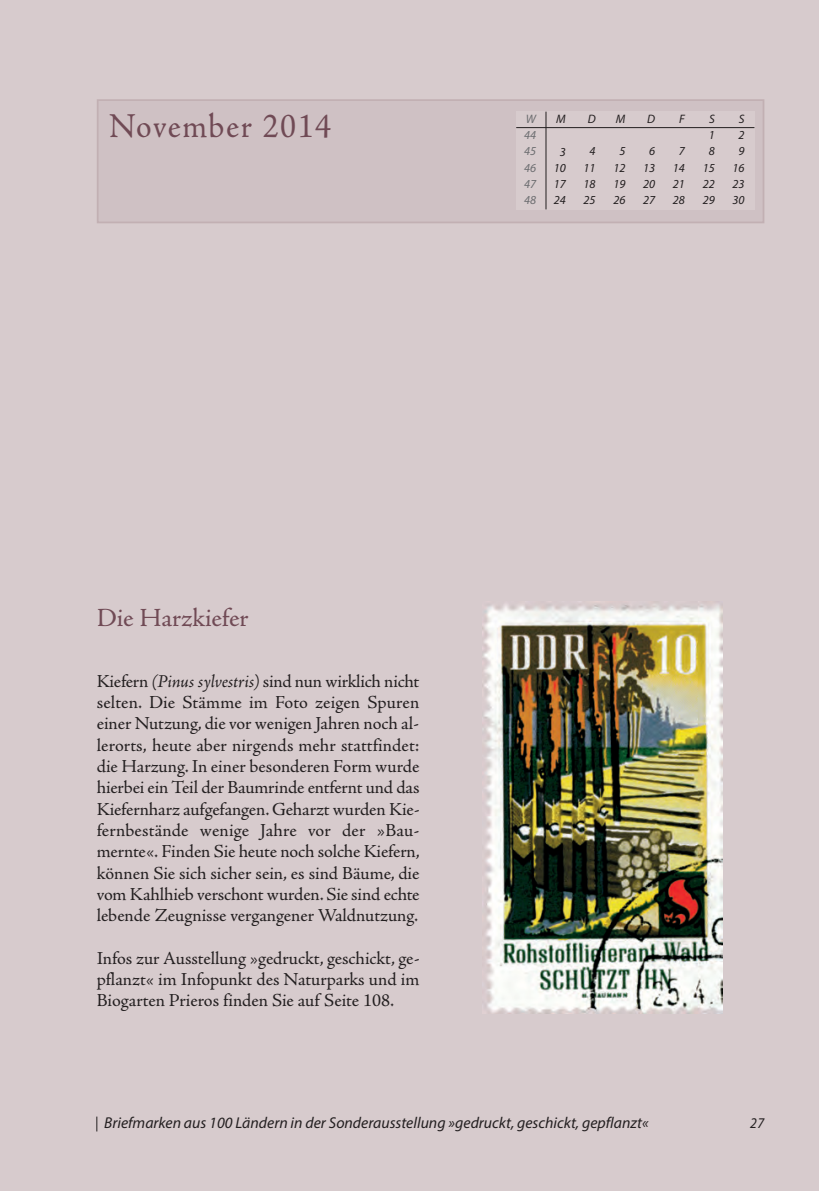
<style>
.page{position:relative;width:819px;height:1191px;background:#d7cbcd}
.page>*{position:absolute;margin:0;border:0;box-sizing:border-box;transform-origin:0 0}
.t1{font:35px "Adobe Jenson Pro";letter-spacing:.05em;color:#704a55;scale:.93 1}
.t2{font:26.25px "Adobe Jenson Pro";color:#704a55}
.t3{font:18.38px/21.3px "Adobe Jenson Pro";color:#231f20;text-align:justify}
.t4{font:italic 15.75px "Myriad Pro";color:#231f20}
.t5{font:italic 14.88px "Myriad Pro";color:#231f20;scale:.93 1}
.t6{font:italic 12.25px "Myriad Pro";color:#231f20}
.t7{font:italic 12.25px "Myriad Pro";color:#6c6d70}
.s1{font-style:italic}
</style>
<div class="page">
<div style="left:98px;top:101px;width:664px;height:120px;background:#cfc1c4"></div>
<div style="left:97px;top:99px;width:667px;height:124px;border:2px solid #c2b0b3"></div>
<img style="left:482px;top:601px;width:240px;height:412px">
<svg style="left:96px;top:1116px;width:1px;height:15px"></svg>
<div style="left:516px;top:112px;width:30px;height:16px;background:#d7cbcd"></div>
<div style="left:546px;top:112px;width:29px;height:16px;background:#d7cbcd"></div>
<div style="left:575px;top:112px;width:30px;height:16px;background:#d7cbcd"></div>
<div style="left:605px;top:112px;width:30px;height:16px;background:#d7cbcd"></div>
<div style="left:635px;top:112px;width:30px;height:16px;background:#d7cbcd"></div>
<div style="left:665px;top:112px;width:29px;height:16px;background:#d7cbcd"></div>
<div style="left:694px;top:112px;width:30px;height:16px;background:#d7cbcd"></div>
<div style="left:724px;top:112px;width:30px;height:16px;background:#d7cbcd"></div>
<div style="left:516px;top:128px;width:30px;height:16px;background:#d7cbcd"></div>
<div style="left:546px;top:128px;width:29px;height:16px;background:#d7cbcd"></div>
<div style="left:575px;top:128px;width:30px;height:16px;background:#d7cbcd"></div>
<div style="left:605px;top:128px;width:30px;height:16px;background:#d7cbcd"></div>
<div style="left:635px;top:128px;width:30px;height:16px;background:#d7cbcd"></div>
<div style="left:665px;top:128px;width:29px;height:16px;background:#d7cbcd"></div>
<div style="left:694px;top:128px;width:30px;height:16px;background:#d7cbcd"></div>
<div style="left:724px;top:128px;width:30px;height:16px;background:#d7cbcd"></div>
<div style="left:516px;top:144px;width:30px;height:16px;background:#d7cbcd"></div>
<div style="left:546px;top:144px;width:29px;height:16px;background:#d7cbcd"></div>
<div style="left:575px;top:144px;width:30px;height:16px;background:#d7cbcd"></div>
<div style="left:605px;top:144px;width:30px;height:16px;background:#d7cbcd"></div>
<div style="left:635px;top:144px;width:30px;height:16px;background:#d7cbcd"></div>
<div style="left:665px;top:144px;width:29px;height:16px;background:#d7cbcd"></div>
<div style="left:694px;top:144px;width:30px;height:16px;background:#d7cbcd"></div>
<div style="left:724px;top:144px;width:30px;height:16px;background:#d7cbcd"></div>
<div style="left:516px;top:160px;width:30px;height:17px;background:#d7cbcd"></div>
<div style="left:546px;top:160px;width:29px;height:17px;background:#d7cbcd"></div>
<div style="left:575px;top:160px;width:30px;height:17px;background:#d7cbcd"></div>
<div style="left:605px;top:160px;width:30px;height:17px;background:#d7cbcd"></div>
<div style="left:635px;top:160px;width:30px;height:17px;background:#d7cbcd"></div>
<div style="left:665px;top:160px;width:29px;height:17px;background:#d7cbcd"></div>
<div style="left:694px;top:160px;width:30px;height:17px;background:#d7cbcd"></div>
<div style="left:724px;top:160px;width:30px;height:17px;background:#d7cbcd"></div>
<div style="left:516px;top:177px;width:30px;height:16px;background:#d7cbcd"></div>
<div style="left:546px;top:177px;width:29px;height:16px;background:#d7cbcd"></div>
<div style="left:575px;top:177px;width:30px;height:16px;background:#d7cbcd"></div>
<div style="left:605px;top:177px;width:30px;height:16px;background:#d7cbcd"></div>
<div style="left:635px;top:177px;width:30px;height:16px;background:#d7cbcd"></div>
<div style="left:665px;top:177px;width:29px;height:16px;background:#d7cbcd"></div>
<div style="left:694px;top:177px;width:30px;height:16px;background:#d7cbcd"></div>
<div style="left:724px;top:177px;width:30px;height:16px;background:#d7cbcd"></div>
<div style="left:516px;top:193px;width:30px;height:16px;background:#d7cbcd"></div>
<div style="left:546px;top:193px;width:29px;height:16px;background:#d7cbcd"></div>
<div style="left:575px;top:193px;width:30px;height:16px;background:#d7cbcd"></div>
<div style="left:605px;top:193px;width:30px;height:16px;background:#d7cbcd"></div>
<div style="left:635px;top:193px;width:30px;height:16px;background:#d7cbcd"></div>
<div style="left:665px;top:193px;width:29px;height:16px;background:#d7cbcd"></div>
<div style="left:694px;top:193px;width:30px;height:16px;background:#d7cbcd"></div>
<div style="left:724px;top:193px;width:30px;height:16px;background:#d7cbcd"></div>
<hr style="left:545px;top:112px;width:1px;height:97px;background:#231f20">
<hr style="left:516px;top:127px;width:238px;height:1px;background:#231f20">
<h1 class="t1" style="left:109px;top:112px;width:240px">November 2014</h1>
<p class="t7" style="left:526px;top:114px;width:12px">W</p>
<p class="t6" style="left:556px;top:114px;width:11px">M</p>
<p class="t6" style="left:587px;top:114px;width:9px">D</p>
<p class="t6" style="left:615px;top:114px;width:11px">M</p>
<p class="t6" style="left:647px;top:114px;width:9px">D</p>
<p class="t6" style="left:679px;top:114px;width:7px">F</p>
<p class="t6" style="left:709px;top:114px;width:7px">S</p>
<p class="t6" style="left:738px;top:114px;width:7px">S</p>
<p class="t7" style="left:524px;top:130px;width:14px">44</p>
<p class="t6" style="left:708px;top:130px;width:8px">1</p>
<p class="t6" style="left:738px;top:130px;width:8px">2</p>
<p class="t7" style="left:524px;top:147px;width:14px">45</p>
<p class="t6" style="left:559px;top:147px;width:8px">3</p>
<p class="t6" style="left:589px;top:147px;width:8px">4</p>
<p class="t6" style="left:619px;top:147px;width:8px">5</p>
<p class="t6" style="left:649px;top:147px;width:8px">6</p>
<p class="t6" style="left:679px;top:147px;width:8px">7</p>
<p class="t6" style="left:708px;top:147px;width:8px">8</p>
<p class="t6" style="left:738px;top:147px;width:8px">9</p>
<p class="t7" style="left:524px;top:163px;width:14px">46</p>
<p class="t6" style="left:553px;top:163px;width:14px">10</p>
<p class="t6" style="left:583px;top:163px;width:14px">11</p>
<p class="t6" style="left:613px;top:163px;width:14px">12</p>
<p class="t6" style="left:643px;top:163px;width:14px">13</p>
<p class="t6" style="left:673px;top:163px;width:14px">14</p>
<p class="t6" style="left:702px;top:163px;width:14px">15</p>
<p class="t6" style="left:732px;top:163px;width:14px">16</p>
<p class="t7" style="left:524px;top:179px;width:14px">47</p>
<p class="t6" style="left:553px;top:180px;width:14px">17</p>
<p class="t6" style="left:583px;top:179px;width:14px">18</p>
<p class="t6" style="left:613px;top:179px;width:14px">19</p>
<p class="t6" style="left:643px;top:179px;width:14px">20</p>
<p class="t6" style="left:673px;top:179px;width:14px">21</p>
<p class="t6" style="left:702px;top:179px;width:14px">22</p>
<p class="t6" style="left:732px;top:179px;width:14px">23</p>
<p class="t7" style="left:524px;top:196px;width:14px">48</p>
<p class="t6" style="left:553px;top:196px;width:14px">24</p>
<p class="t6" style="left:583px;top:196px;width:14px">25</p>
<p class="t6" style="left:613px;top:196px;width:14px">26</p>
<p class="t6" style="left:643px;top:196px;width:14px">27</p>
<p class="t6" style="left:673px;top:196px;width:14px">28</p>
<p class="t6" style="left:702px;top:196px;width:14px">29</p>
<p class="t6" style="left:732px;top:196px;width:14px">30</p>
<h2 class="t2" style="left:97px;top:607px;width:153px">Die Harzkiefer</h2>
<p class="t3" style="left:97px;top:672px;width:324px">Kiefern <span class="s1">(Pinus sylvestris)</span> sind nun wirklich nicht selten. Die Stämme im Foto zeigen Spuren einer Nutzung, die vor wenigen Jahren noch al&shy;lerorts, heute aber nirgends mehr stattfindet: die Harzung. In einer besonderen Form wurde hierbei ein Teil der Baumrinde entfernt und das Kiefernharz aufgefangen. Geharzt wurden Kie&shy;fernbestände wenige Jahre vor der »Bau&shy;mernte«. Finden Sie heute noch solche Kiefern, können Sie sich sicher sein, es sind Bäume, die vom Kahlhieb verschont wurden. Sie sind echte lebende Zeugnisse vergangener Waldnutzung.</p>
<p class="t3" style="left:97px;top:949px;width:324px">Infos zur Ausstellung »gedruckt, geschickt, ge&shy;pflanzt« im Infopunkt des Naturparks und im Biogarten Prieros finden Sie auf Seite 108.</p>
<p class="t4" style="left:104px;top:1117px;width:546px">Briefmarken aus 100 Ländern in der Sonderausstellung »gedruckt, geschickt, gepflanzt«</p>
<p class="t5" style="left:750px;top:1117px;width:17px">27</p>
</div>
